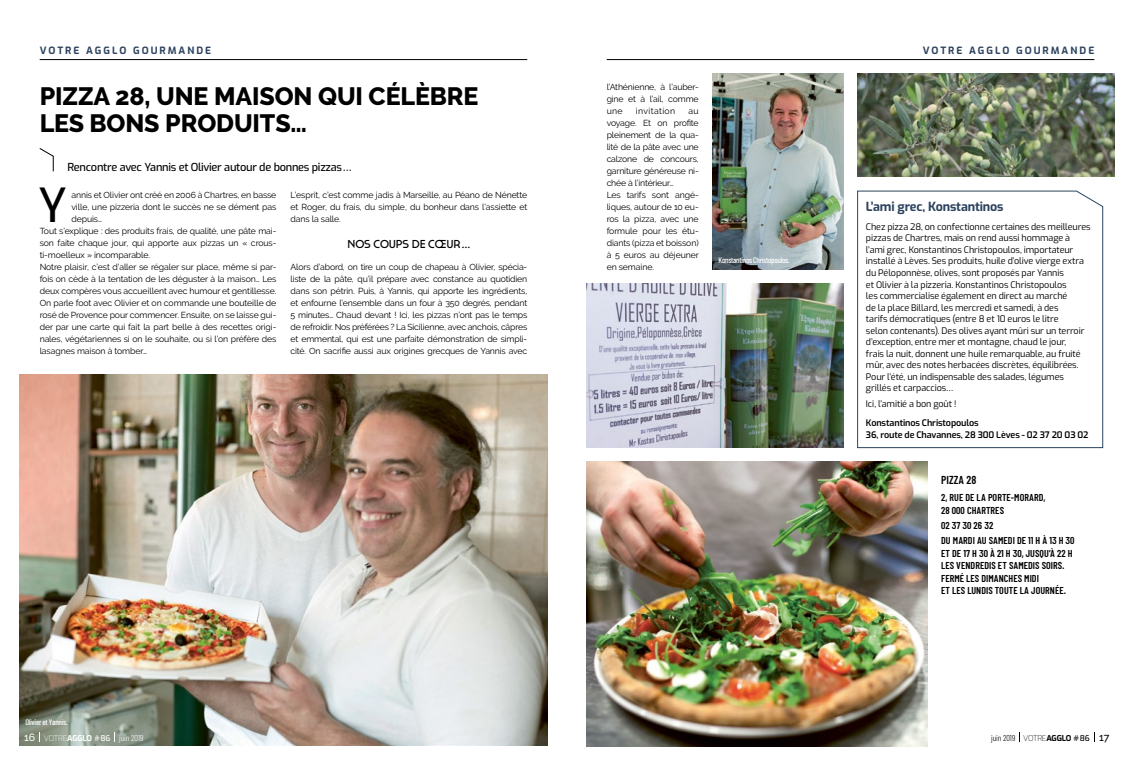
<style>
.page{position:relative;width:1134px;height:766px;background:#fff}
.page>*{position:absolute;margin:0;border:0;box-sizing:border-box;transform-origin:0 0}
.t1{font:500 46.8px "Exo";color:#000}
.t2{font:800 25px/27px "Raleway";letter-spacing:-.005em;color:#000}
.t3{font:700 12.5px "Exo";letter-spacing:-.015em;color:#2d435f}
.t4{font:11.5px "Cassannet Plus";letter-spacing:-.01em;color:#000}
.t5{font:600 11.5px "Barlow Condensed";letter-spacing:.005em;color:#000}
.t6{font:500 11px "Exo";letter-spacing:-.025em;color:#000}
.t7{font:600 10px/12.5px "Barlow Condensed";letter-spacing:.005em;color:#000}
.t8{font:700 10px "Exo";letter-spacing:.2em;color:#2d435f}
.t9{font:9px/11.5px "Exo";letter-spacing:-.01em;color:#000}
.t10{font:600 9px/11.5px "Exo";letter-spacing:-.01em;color:#000}
.t11{font:8.7px/12px "Raleway";letter-spacing:-.01em;color:#000;text-align:justify}
.t12{font:8.7px "Raleway";letter-spacing:.04em;color:#000}
.t13{font:300 8.5px "Barlow Condensed";color:#000}
.t14{font:300 8.5px "Barlow Condensed";color:#fff}
.t15{font:500 8px "Barlow Condensed";letter-spacing:-.03em;color:#fff}
.s1{font-family:"Raleway";font-weight:500;font-size:10.5px}
.s2{font-family:"Exo";font-weight:200;font-size:8px}
.s3{font-family:"Exo";font-weight:700;font-size:8px}
.s4{font-family:"Exo";font-weight:500;font-size:8px}
</style>
<div class="page">
<svg style="left:39px;top:148px;width:15px;height:24px"></svg>
<hr style="left:40px;top:59px;width:487px;height:1px;background:#000">
<hr style="left:607px;top:59px;width:487px;height:1px;background:#000">
<img style="left:587px;top:283px;width:256px;height:164px">
<img style="left:857px;top:73px;width:257px;height:104px">
<img style="left:587px;top:462px;width:340px;height:284px">
<img style="left:20px;top:374px;width:527px;height:371px">
<svg style="left:857px;top:191px;width:246px;height:257px"></svg>
<img style="left:713px;top:73px;width:130px;height:196px">
<p class="t8" style="left:40px;top:42px;width:173px">VOTRE AGGLO GOURMANDE</p>
<p class="t8" style="left:923px;top:42px;width:173px">VOTRE AGGLO GOURMANDE</p>
<h2 class="t2" style="left:40px;top:83px;width:440px">PIZZA 28, UNE MAISON QUI CÉLÈBRE<br>LES BONS PRODUITS…</h2>
<p class="t6" style="left:68px;top:159px;width:286px">Rencontre avec Yannis et Olivier autour de bonnes pizzas …</p>
<h1 class="t1" style="left:38px;top:170px;width:31px">Y</h1>
<p class="t11" style="left:71px;top:189px;width:206px">annis et Olivier ont créé en 2006 à Chartres, en basse</p>
<p class="t11" style="left:291px;top:189px;width:238px">L’esprit, c’est comme jadis à Marseille, au Péano de Nénette et Roger, du frais, du simple, du bonheur dans l’assiette et dans la salle.</p>
<h3 class="t4" style="left:348px;top:237px;width:124px">NOS COUPS DE CŒUR…</h3>
<p class="t11" style="left:291px;top:261px;width:238px">Alors d’abord, on tire un coup de chapeau à Olivier, spécia&shy;liste de la pâte, qu’il prépare avec constance au quotidien dans son pétrin. Puis, à Yannis, qui apporte les ingrédients, et enfourne l’ensemble dans un four à 350 degrés, pendant 5 minutes… Chaud devant ! Ici, les pizzas n’ont pas le temps de refroidir. Nos préférées ? La Sicilienne, avec anchois, câpres et emmental, qui est une parfaite démonstration de simpli&shy;cité. On sacrifie aussi aux origines grecques de Yannis avec</p>
<p class="t11" style="left:71px;top:201px;width:206px">ville, une pizzeria dont le succès ne se dément pas</p>
<p class="t11" style="left:71px;top:213px;width:32px">depuis…</p>
<p class="t11" style="left:40px;top:225px;width:238px">Tout s’explique : des produits frais, de qualité, une pâte mai-</p>
<p class="t11" style="left:40px;top:237px;width:238px">son faite chaque jour, qui apporte aux pizzas un « crous-</p>
<p class="t11" style="left:40px;top:249px;width:112px">ti-moelleux » incomparable.</p>
<p class="t11" style="left:40px;top:261px;width:238px">Notre plaisir, c’est d’aller se régaler sur place, même si par-</p>
<p class="t11" style="left:40px;top:273px;width:238px">fois on cède à la tentation de les déguster à la maison… Les</p>
<p class="t11" style="left:40px;top:285px;width:238px">deux compères vous accueillent avec humour et gentillesse.</p>
<p class="t11" style="left:40px;top:297px;width:238px">On parle foot avec Olivier et on commande une bouteille de</p>
<p class="t11" style="left:40px;top:309px;width:238px">rosé de Provence pour commencer. Ensuite, on se laisse gui-</p>
<p class="t11" style="left:40px;top:321px;width:238px">der par une carte qui fait la part belle à des recettes origi-</p>
<p class="t11" style="left:40px;top:333px;width:238px">nales, végétariennes si on le souhaite, ou si l’on préfère des</p>
<p class="t11" style="left:40px;top:345px;width:109px">lasagnes maison à tomber…</p>
<p class="t15" style="left:26px;top:717px;width:44px">Olivier et Yannis.</p>
<p class="t14" style="left:24px;top:732px;width:121px"><span class="s1">16</span> <span class="s2">VOTRE</span><span class="s3">AGGLO</span> <span class="s4"># 86</span> juin 2019</p>
<p class="t11" style="left:607px;top:81px;width:94px">l’Athénienne, à l’auber&shy;gine et à l’ail, comme une</p>
<p class="t12" style="left:636px;top:106px;width:41px">invitation</p>
<p class="t11" style="left:607px;top:105px;width:94px;text-align:left;text-indent:82px">au voyage. Et on profite pleinement de la qua&shy;lité de la pâte avec une calzone de concours, garniture généreuse ni&shy;chée à l’intérieur…<br>Les tarifs sont angé&shy;liques, autour de 10 eu&shy;ros la pizza, avec une formule pour les étu&shy;diants (pizza et boisson) à 5 euros au déjeuner en semaine.</p>
<p class="t15" style="left:718px;top:255px;width:73px">Konstantinos Christopoulos.</p>
<h3 class="t3" style="left:866px;top:197px;width:139px">L’ami grec, Konstantinos</h3>
<p class="t9" style="left:866px;top:220px;width:226px">Chez pizza 28, on confectionne certaines des meilleures pizzas de Chartres, mais on rend aussi hommage à l’ami grec, Konstantinos Christopoulos, importateur installé à Lèves. Ses produits, huile d’olive vierge extra du Péloponnèse, olives, sont proposés par Yannis<br>et Olivier à la pizzeria. Konstantinos Christopoulos<br>les commercialise également en direct au marché<br>de la place Billard, les mercredi et samedi, à des<br>tarifs démocratiques (entre 8 et 10 euros le litre<br>selon contenants). Des olives ayant mûri sur un terroir d’exception, entre mer et montagne, chaud le jour,<br>frais la nuit, donnent une huile remarquable, au fruité mûr, avec des notes herbacées discrètes, équilibrées.<br>Pour l’été, un indispensable des salades, légumes grillés et carpaccios…</p>
<p class="t9" style="left:866px;top:397px;width:92px">Ici, l’amitié a bon goût !</p>
<p class="t10" style="left:866px;top:417px;width:224px">Konstantinos Christopoulos<br>36, route de Chavannes, 28 300 Lèves - 02 37 20 03 02</p>
<h3 class="t5" style="left:941px;top:472px;width:37px">PIZZA 28</h3>
<p class="t7" style="left:941px;top:491px;width:106px">2, RUE DE LA PORTE-MORARD,<br>28 000 CHARTRES</p>
<p class="t7" style="left:941px;top:517px;width:135px;line-height:15.3px">02 37 30 26 32<br>DU MARDI AU SAMEDI DE 11 H À 13 H 30</p>
<p class="t7" style="left:941px;top:546px;width:133px">ET DE 17 H 30 À 21 H 30, JUSQU’À 22 H<br>LES VENDREDIS ET SAMEDIS SOIRS.<br>FERMÉ LES DIMANCHES MIDI<br>ET LES LUNDIS TOUTE LA JOURNÉE.</p>
<p class="t13" style="left:991px;top:732px;width:120px">juin 2019 <span class="s2">VOTRE</span><span class="s3">AGGLO</span> <span class="s4"># 86</span> <span class="s1">17</span></p>
</div>
